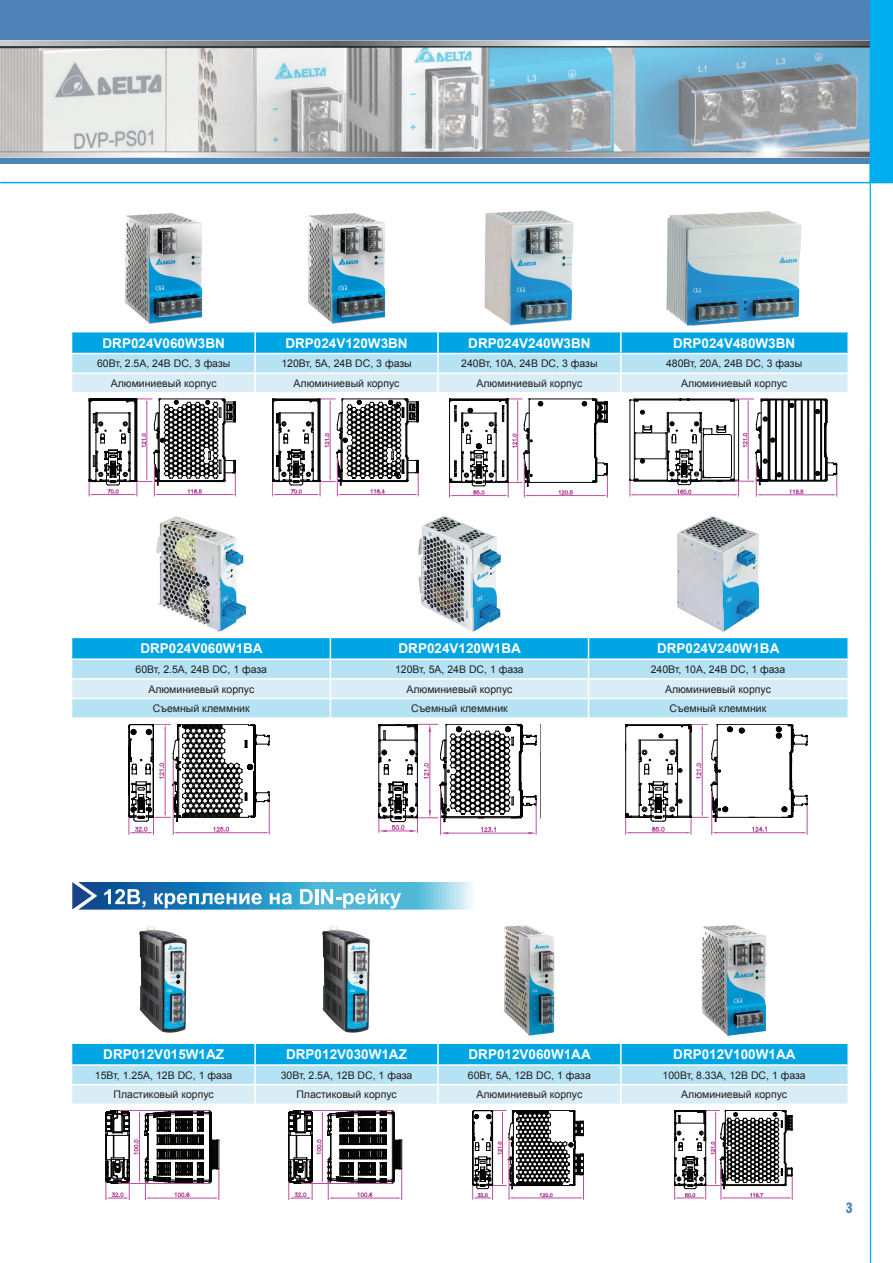
<style>
.page{position:relative;width:893px;height:1263px;background:#fff}
.page>*{position:absolute;margin:0;border:0;box-sizing:border-box;transform-origin:0 0}
.t1{font:15px "Hermes C";color:#4f82b7}
.t2{font:700 13.5px "Arial";color:#fff}
.t3{font:10.5px "Arial";color:#231f20}
</style>
<div class="page">
<div style="left:0;top:0;width:893px;height:164px;background:#4f82b7"></div>
<img style="left:0;top:40px;width:870px;height:118px">
<div style="left:870px;top:0;width:23px;height:183px;background:#00aeef"></div>
<hr style="left:0;top:182px;width:893px;height:1px;background:#00aeef">
<hr style="left:870px;top:160px;width:1px;height:1103px;background:#00aeef">
<svg style="left:72px;top:332px;width:775px;height:60px;background:#85d2ef"></svg>
<hr style="left:438px;top:372px;width:183px;height:2px;background:#fff">
<hr style="left:621px;top:372px;width:226px;height:2px;background:#fff">
<img style="left:125px;top:213px;width:78px;height:111px">
<img style="left:308px;top:213px;width:78px;height:111px">
<img style="left:485px;top:211px;width:89px;height:115px">
<img style="left:666px;top:211px;width:136px;height:115px">
<svg style="left:89px;top:399px;width:147px;height:97px"></svg>
<svg style="left:272px;top:399px;width:147px;height:97px"></svg>
<svg style="left:449px;top:399px;width:159px;height:98px"></svg>
<svg style="left:630px;top:399px;width:208px;height:97px"></svg>
<svg style="left:72px;top:637px;width:775px;height:80px;background:#94d7f0"></svg>
<hr style="left:588px;top:698px;width:259px;height:1px;background:#fff">
<img style="left:157px;top:517px;width:89px;height:114px">
<img style="left:419px;top:517px;width:81px;height:114px">
<img style="left:677px;top:517px;width:81px;height:114px">
<svg style="left:129px;top:724px;width:141px;height:110px"></svg>
<svg style="left:379px;top:724px;width:158px;height:110px"></svg>
<svg style="left:625px;top:724px;width:183px;height:110px"></svg>
<img style="left:72px;top:882px;width:401px;height:28px">
<svg style="left:300px;top:889px;width:13px;height:15px"></svg>
<hr style="left:315px;top:889px;width:3px;height:15px;background:#fff">
<svg style="left:104px;top:889px;width:41px;height:18px"></svg>
<svg style="left:154px;top:893px;width:108px;height:15px"></svg>
<svg style="left:270px;top:893px;width:22px;height:11px"></svg>
<svg style="left:321px;top:889px;width:80px;height:19px"></svg>
<svg style="left:72px;top:1043px;width:775px;height:60px;background:#86d2ef"></svg>
<hr style="left:438px;top:1084px;width:183px;height:1px;background:#fff">
<hr style="left:621px;top:1084px;width:226px;height:1px;background:#fff">
<img style="left:139px;top:926px;width:48px;height:107px">
<img style="left:322px;top:926px;width:48px;height:107px">
<img style="left:503px;top:925px;width:52px;height:111px">
<img style="left:700px;top:925px;width:66px;height:111px">
<svg style="left:106px;top:1110px;width:114px;height:89px"></svg>
<hr style="left:416px;top:1139px;width:1px;height:30px;background:#050504">
<svg style="left:289px;top:1110px;width:114px;height:89px"></svg>
<svg style="left:473px;top:1110px;width:111px;height:89px"></svg>
<svg style="left:675px;top:1110px;width:118px;height:89px"></svg>
<p class="t2" style="left:103px;top:334px;width:124px">DRP024V060W3BN</p>
<p class="t2" style="left:285px;top:334px;width:124px">DRP024V120W3BN</p>
<p class="t2" style="left:468px;top:334px;width:124px">DRP024V240W3BN</p>
<p class="t2" style="left:673px;top:334px;width:124px">DRP024V480W3BN</p>
<p class="t3" style="left:97px;top:357px;width:135px">60Вт, 2.5A, 24В DC, 3 фазы</p>
<p class="t3" style="left:281px;top:357px;width:132px">120Вт, 5A, 24В DC, 3 фазы</p>
<p class="t3" style="left:461px;top:357px;width:138px">240Вт, 10A, 24В DC, 3 фазы</p>
<p class="t3" style="left:666px;top:357px;width:138px">480Вт, 20A, 24В DC, 3 фазы</p>
<p class="t3" style="left:111px;top:376px;width:107px">Алюминиевый корпус</p>
<p class="t3" style="left:294px;top:376px;width:107px">Алюминиевый корпус</p>
<p class="t3" style="left:476px;top:376px;width:107px">Алюминиевый корпус</p>
<p class="t3" style="left:681px;top:376px;width:107px">Алюминиевый корпус</p>
<p class="t2" style="left:140px;top:639px;width:124px">DRP024V060W1BA</p>
<p class="t2" style="left:399px;top:639px;width:124px">DRP024V120W1BA</p>
<p class="t2" style="left:657px;top:639px;width:124px">DRP024V240W1BA</p>
<p class="t3" style="left:136px;top:662px;width:133px">60Вт, 2.5A, 24В DC, 1 фаза</p>
<p class="t3" style="left:395px;top:662px;width:130px">120Вт, 5A, 24В DC, 1 фаза</p>
<p class="t3" style="left:651px;top:662px;width:136px">240Вт, 10A, 24В DC, 1 фаза</p>
<p class="t3" style="left:148px;top:682px;width:107px">Алюминиевый корпус</p>
<p class="t3" style="left:406px;top:682px;width:107px">Алюминиевый корпус</p>
<p class="t3" style="left:665px;top:682px;width:107px">Алюминиевый корпус</p>
<p class="t3" style="left:153px;top:702px;width:98px">Съемный клеммник</p>
<p class="t3" style="left:411px;top:702px;width:98px">Съемный клеммник</p>
<p class="t3" style="left:670px;top:702px;width:98px">Съемный клеммник</p>
<p class="t2" style="left:103px;top:1045px;width:122px">DRP012V015W1AZ</p>
<p class="t2" style="left:286px;top:1045px;width:122px">DRP012V030W1AZ</p>
<p class="t2" style="left:468px;top:1045px;width:124px">DRP012V060W1AA</p>
<p class="t2" style="left:673px;top:1045px;width:124px">DRP012V100W1AA</p>
<p class="t3" style="left:95px;top:1068px;width:139px">15Вт, 1.25A, 12В DC, 1 фаза</p>
<p class="t3" style="left:281px;top:1068px;width:133px">30Вт, 2.5A, 12В DC, 1 фаза</p>
<p class="t3" style="left:468px;top:1068px;width:124px">60Вт, 5A, 12В DC, 1 фаза</p>
<p class="t3" style="left:662px;top:1068px;width:145px">100Вт, 8.33A, 12В DC, 1 фаза</p>
<p class="t3" style="left:114px;top:1088px;width:102px">Пластиковый корпус</p>
<p class="t3" style="left:296px;top:1088px;width:102px">Пластиковый корпус</p>
<p class="t3" style="left:476px;top:1088px;width:107px">Алюминиевый корпус</p>
<p class="t3" style="left:681px;top:1088px;width:107px">Алюминиевый корпус</p>
<h1 class="t1" style="left:846px;top:1200px;width:8px">3</h1>
</div>
